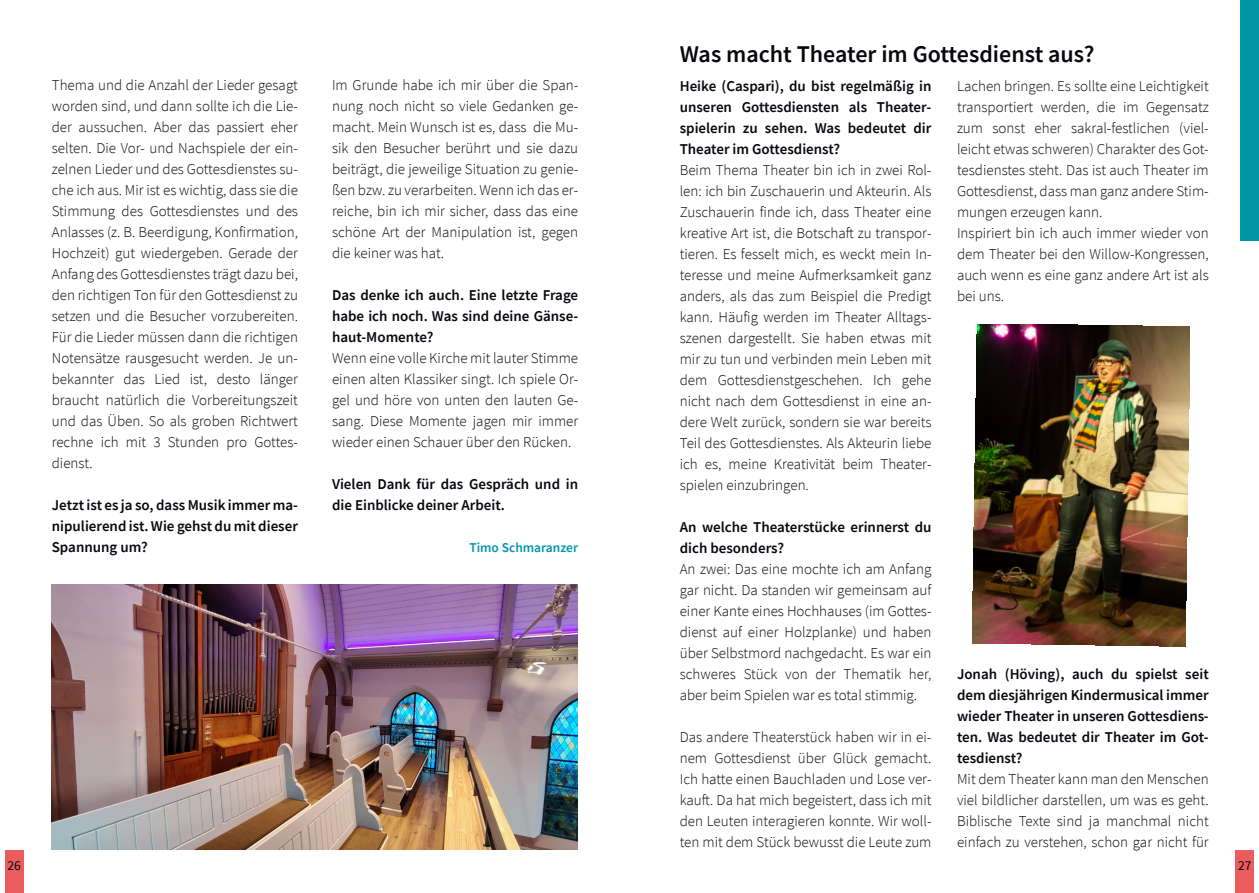
<style>
.page{position:relative;width:1259px;height:893px;background:#fff}
.page>*{position:absolute;margin:0;border:0;box-sizing:border-box;transform-origin:0 0}
.t1{font:600 24px "Source Sans Pro";color:#08070d}
.t2{font:300 15px/21px "Source Sans Pro";color:#08070d;text-align:justify}
.t3{font:600 15px/21px "Source Sans Pro";color:#08070d;text-align:justify}
.t4{font:600 13.5px "Source Sans Pro";color:#0196a6}
.t5{font:13.5px "Source Sans Pro";color:#08070d}
</style>
<div class="page">
<div style="left:5px;top:850px;width:18px;height:43px;background:#eb5d5c"></div>
<div style="left:1235px;top:850px;width:19px;height:43px;background:#eb5d5c"></div>
<div style="left:1240px;top:0;width:19px;height:241px;background:#0196a6"></div>
<img style="left:52px;top:585px;width:525px;height:264px">
<img style="left:972px;top:324px;width:217px;height:322px">
<p class="t2" style="left:52px;top:76px;width:248px">Thema und die Anzahl der Lieder gesagt worden sind, und dann sollte ich die Lie&shy;der aussuchen. Aber das passiert eher selten. Die Vor- und Nachspiele der ein&shy;zelnen Lieder und des Gottesdienstes su&shy;che ich aus. Mir ist es wichtig, dass sie die Stimmung des Gottesdienstes und des Anlasses (z. B. Beerdigung, Konfirmation, Hochzeit) gut wiedergeben. Gerade der Anfang des Gottesdienstes trägt dazu bei, den richtigen Ton für den Gottesdienst zu setzen und die Besucher vorzubereiten.<br>Für die Lieder müssen dann die richtigen Notensätze rausgesucht werden. Je un&shy;bekannter das Lied ist, desto länger braucht natürlich die Vorbereitungszeit und das Üben. So als groben Richtwert rechne ich mit 3 Stunden pro Gottes&shy;dienst.</p>
<p class="t3" style="left:52px;top:496px;width:248px">Jetzt ist es ja so, dass Musik immer ma&shy;nipulierend ist. Wie gehst du mit dieser Spannung um?</p>
<p class="t2" style="left:332px;top:76px;width:248px">Im Grunde habe ich mir über die Span&shy;nung noch nicht so viele Gedanken ge&shy;macht. Mein Wunsch ist es, dass die Mu&shy;sik den Besucher berührt und sie dazu beiträgt, die jeweilige Situation zu genie&shy;ßen bzw. zu verarbeiten. Wenn ich das er&shy;reiche, bin ich mir sicher, dass das eine schöne Art der Manipulation ist, gegen die keiner was hat.</p>
<p class="t3" style="left:332px;top:286px;width:248px">Das denke ich auch. Eine letzte Frage habe ich noch. Was sind deine Gänse&shy;haut-Momente?</p>
<p class="t2" style="left:332px;top:349px;width:248px">Wenn eine volle Kirche mit lauter Stimme einen alten Klassiker singt. Ich spiele Or&shy;gel und höre von unten den lauten Ge&shy;sang. Diese Momente jagen mir immer wieder einen Schauer über den Rücken.</p>
<p class="t3" style="left:332px;top:475px;width:248px">Vielen Dank für das Gespräch und in die Einblicke deiner Arbeit.</p>
<p class="t4" style="left:469px;top:542px;width:110px">Timo Schmaranzer</p>
<h1 class="t1" style="left:680px;top:44px;width:416px">Was macht Theater im Gottesdienst aus?</h1>
<p class="t3" style="left:680px;top:77px;width:253px">Heike (Caspari), du bist regelmäßig in unseren Gottesdiensten als Theater&shy;spielerin zu sehen. Was bedeutet dir Theater im Gottesdienst?</p>
<p class="t2" style="left:680px;top:161px;width:253px">Beim Thema Theater bin ich in zwei Rol&shy;len: ich bin Zuschauerin und Akteurin. Als Zuschauerin finde ich, dass Theater eine kreative Art ist, die Botschaft zu transpor&shy;tieren. Es fesselt mich, es weckt mein In&shy;teresse und meine Aufmerksamkeit ganz anders, als das zum Beispiel die Predigt kann. Häufig werden im Theater Alltags&shy;szenen dargestellt. Sie haben etwas mit mir zu tun und verbinden mein Leben mit dem Gottesdienstgeschehen. Ich gehe nicht nach dem Gottesdienst in eine an&shy;dere Welt zurück, sondern sie war bereits Teil des Gottesdienstes. Als Akteurin liebe ich es, meine Kreativität beim Theater&shy;spielen einzubringen.</p>
<p class="t3" style="left:680px;top:518px;width:253px">An welche Theaterstücke erinnerst du dich besonders?</p>
<p class="t2" style="left:680px;top:560px;width:253px">An zwei: Das eine mochte ich am Anfang gar nicht. Da standen wir gemeinsam auf einer Kante eines Hochhauses (im Gottes&shy;dienst auf einer Holzplanke) und haben über Selbstmord nachgedacht. Es war ein schweres Stück von der Thematik her, aber beim Spielen war es total stimmig.</p>
<p class="t2" style="left:680px;top:728px;width:253px">Das andere Theaterstück haben wir in ei&shy;nem Gottesdienst über Glück gemacht.<br>Ich hatte einen Bauchladen und Lose ver&shy;kauft. Da hat mich begeistert, dass ich mit den Leuten interagieren konnte. Wir woll&shy;ten mit dem Stück bewusst die Leute zum</p>
<p class="t2" style="left:957px;top:77px;width:253px;text-align:left">Lachen bringen. Es sollte eine Leichtigkeit transportiert werden, die im Gegensatz zum sonst eher sakral-festlichen (viel&shy;leicht etwas schweren) Charakter des Got&shy;tesdienstes steht. Das ist auch Theater im Gottesdienst, dass man ganz andere Stim&shy;mungen erzeugen kann.<br>Inspiriert bin ich auch immer wieder von dem Theater bei den Willow-Kongressen, auch wenn es eine ganz andere Art ist als bei uns.</p>
<p class="t3" style="left:957px;top:665px;width:253px">Jonah (Höving), auch du spielst seit dem diesjährigen Kindermusical immer wieder Theater in unseren Gottesdiens&shy;ten. Was bedeutet dir Theater im Got&shy;tesdienst?</p>
<p class="t2" style="left:957px;top:770px;width:253px">Mit dem Theater kann man den Menschen viel bildlicher darstellen, um was es geht.<br>Biblische Texte sind ja manchmal nicht einfach zu verstehen, schon gar nicht für</p>
<p class="t5" style="left:7px;top:860px;width:15px">26</p>
<p class="t5" style="left:1238px;top:860px;width:15px">27</p>
</div>
